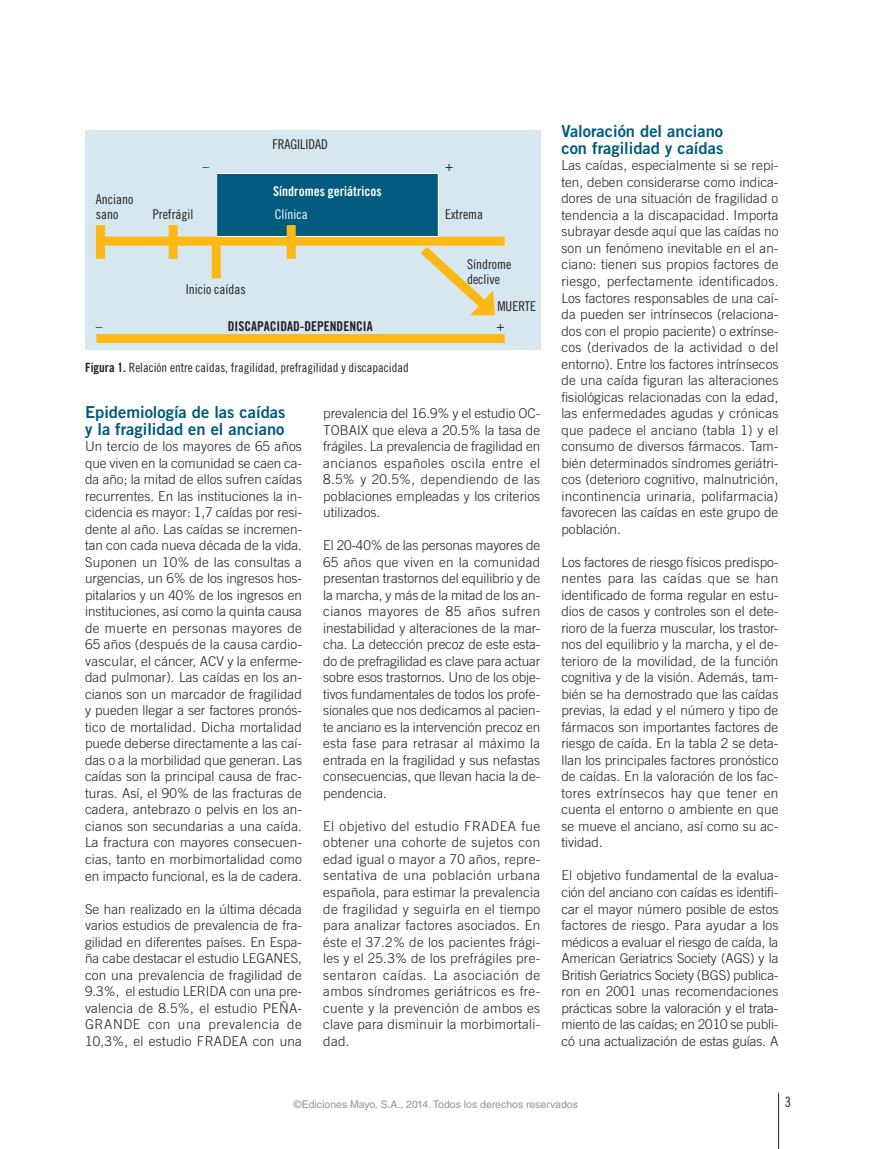
<style>
.page{position:relative;width:872px;height:1149px;background:#fff}
.page>*{position:absolute;margin:0;border:0;box-sizing:border-box;transform-origin:0 0}
.t1{font:16.5px/16.5px "Trade Gothic LT Std Bd 2";color:#005b7f}
.t2{font:14.25px "Trade Gothic LT Std Cn 18";color:#231f20}
.t3{font:300 13.5px/16.5px "Trade Gothic LT Std";color:#231f20;text-align:justify}
.t4{font:13.5px/15px "Trade Gothic LT Std Cn 18";color:#231f20}
.t5{font:13.5px "Trade Gothic LT Std Bd Cn 20";color:#231f20}
.t6{font:13.5px "Trade Gothic LT Std Bd Cn 20";color:#fff}
.t7{font:13.5px "Trade Gothic LT Std Cn 18";color:#fff}
.t8{font:12.75px "Trade Gothic LT Std Cn 18";color:#231f20}
.t9{font:10.5px "Helvetica LT Std";color:#939598}
.s1{font-family:"Trade Gothic LT Std Bd Cn 20"}
</style>
<div class="page">
<hr style="left:778px;top:1092px;width:1px;height:56px;background:#231f20">
<div style="left:85px;top:130px;width:455px;height:219px;background:#d6e7ef"></div>
<div style="left:96px;top:236px;width:408px;height:9px;background:#fcb814"></div>
<div style="left:96px;top:225px;width:9px;height:34px;background:#fcb814"></div>
<div style="left:169px;top:225px;width:9px;height:34px;background:#fcb814"></div>
<div style="left:212px;top:244px;width:9px;height:34px;background:#fcb814"></div>
<div style="left:217px;top:173px;width:221px;height:63px;background:#005b7f"></div>
<div style="left:216px;top:173px;width:222px;height:64px;border:1px solid #fff"></div>
<div style="left:287px;top:225px;width:9px;height:34px;background:#fcb814"></div>
<div style="left:96px;top:334px;width:408px;height:9px;background:#fcb814"></div>
<svg style="left:411px;top:245px;width:88px;height:71px"></svg>
<p class="t4" style="left:272px;top:138px;width:57px">FRAGILIDAD</p>
<p class="t4" style="left:96px;top:192px;width:39px">Anciano sano</p>
<p class="t4" style="left:202px;top:160px;width:8px">–</p>
<p class="t4" style="left:445px;top:160px;width:10px">+</p>
<p class="t6" style="left:273px;top:187px;width:110px">Síndromes geriátricos</p>
<p class="t4" style="left:153px;top:208px;width:42px">Prefrágil</p>
<p class="t4" style="left:445px;top:208px;width:40px">Extrema</p>
<p class="t7" style="left:275px;top:209px;width:34px">Clínica</p>
<p class="t4" style="left:186px;top:282px;width:61px">Inicio caídas</p>
<p class="t4" style="left:467px;top:257px;width:46px">Síndrome declive</p>
<p class="t4" style="left:497px;top:300px;width:40px">MUERTE</p>
<p class="t5" style="left:228px;top:321px;width:146px">DISCAPACIDAD-DEPENDENCIA</p>
<p class="t4" style="left:96px;top:320px;width:8px">–</p>
<p class="t4" style="left:496px;top:320px;width:10px">+</p>
<p class="t8" style="left:85px;top:362px;width:325px"><span class="s1">Figura 1.</span> Relación entre caídas, fragilidad, prefragilidad y discapacidad</p>
<p class="t1" style="left:85px;top:405px;width:202px">Epidemiología de las caídas y la fragilidad en el anciano</p>
<p class="t3" style="left:85px;top:439px;width:218px">Un tercio de los mayores de 65 años que viven en la comunidad se caen ca&shy;da año; la mitad de ellos sufren caídas recurrentes. En las instituciones la in&shy;cidencia es mayor: 1,7 caídas por resi&shy;dente al año. Las caídas se incremen&shy;tan con cada nueva década de la vida.<br>Suponen un 10% de las consultas a urgencias, un 6% de los ingresos hos&shy;pitalarios y un 40% de los ingresos en instituciones, así como la quinta causa de muerte en personas mayores de 65 años (después de la causa cardio&shy;vascular, el cáncer, ACV y la enferme&shy;dad pulmonar). Las caídas en los an&shy;cianos son un marcador de fragilidad y pueden llegar a ser factores pronós&shy;tico de mortalidad. Dicha mortalidad puede deberse directamente a las caí&shy;das o a la morbilidad que generan. Las caídas son la principal causa de frac&shy;turas. Así, el 90% de las fracturas de cadera, antebrazo o pelvis en los an&shy;cianos son secundarias a una caída.<br>La fractura con mayores consecuen&shy;cias, tanto en morbimortalidad como en impacto funcional, es la de cadera.</p>
<p class="t3" style="left:85px;top:901px;width:218px">Se han realizado en la última década varios estudios de prevalencia de fra&shy;gilidad en diferentes países. En Espa&shy;ña cabe destacar el estudio LEGANES, con una prevalencia de fragilidad de 9.3%, el estudio LERIDA con una pre&shy;valencia de 8.5%, el estudio PEÑA-GRANDE con una prevalencia de 10,3%, el estudio FRADEA con una</p>
<p class="t3" style="left:323px;top:406px;width:218px">prevalencia del 16.9% y el estudio OC-TOBAIX que eleva a 20.5% la tasa de frágiles. La prevalencia de fragilidad en ancianos españoles oscila entre el 8.5% y 20.5%, dependiendo de las poblaciones empleadas y los criterios utilizados.</p>
<p class="t3" style="left:323px;top:538px;width:218px">El 20-40% de las personas mayores de 65 años que viven en la comunidad presentan trastornos del equilibrio y de la marcha, y más de la mitad de los an&shy;cianos mayores de 85 años sufren inestabilidad y alteraciones de la mar&shy;cha. La detección precoz de este esta&shy;do de prefragilidad es clave para actuar sobre esos trastornos. Uno de los obje&shy;tivos fundamentales de todos los profe&shy;sionales que nos dedicamos al pacien&shy;te anciano es la intervención precoz en esta fase para retrasar al máximo la entrada en la fragilidad y sus nefastas consecuencias, que llevan hacia la de&shy;pendencia.</p>
<p class="t3" style="left:323px;top:818px;width:218px">El objetivo del estudio FRADEA fue obtener una cohorte de sujetos con edad igual o mayor a 70 años, repre&shy;sentativa de una población urbana española, para estimar la prevalencia de fragilidad y seguirla en el tiempo para analizar factores asociados. En éste el 37.2% de los pacientes frági&shy;les y el 25.3% de los prefrágiles pre&shy;sentaron caídas. La asociación de ambos síndromes geriátricos es fre&shy;cuente y la prevención de ambos es clave para disminuir la morbimortali&shy;dad.</p>
<p class="t1" style="left:561px;top:125px;width:163px">Valoración del anciano con fragilidad y caídas</p>
<p class="t3" style="left:561px;top:158px;width:218px">Las caídas, especialmente si se repi&shy;ten, deben considerarse como indica&shy;dores de una situación de fragilidad o tendencia a la discapacidad. Importa subrayar desde aquí que las caídas no son un fenómeno inevitable en el an&shy;ciano: tienen sus propios factores de riesgo, perfectamente identificados.<br>Los factores responsables de una caí&shy;da pueden ser intrínsecos (relaciona&shy;dos con el propio paciente) o extrínse&shy;cos (derivados de la actividad o del entorno). Entre los factores intrínsecos de una caída figuran las alteraciones fisiológicas relacionadas con la edad, las enfermedades agudas y crónicas que padece el anciano (tabla 1) y el consumo de diversos fármacos. Tam&shy;bién determinados síndromes geriátri&shy;cos (deterioro cognitivo, malnutrición, incontinencia urinaria, polifarmacia) favorecen las caídas en este grupo de población.</p>
<p class="t3" style="left:561px;top:554px;width:218px">Los factores de riesgo físicos predispo&shy;nentes para las caídas que se han identificado de forma regular en estu&shy;dios de casos y controles son el dete&shy;rioro de la fuerza muscular, los trastor&shy;nos del equilibrio y la marcha, y el de&shy;terioro de la movilidad, de la función cognitiva y de la visión. Además, tam&shy;bién se ha demostrado que las caídas previas, la edad y el número y tipo de fármacos son importantes factores de riesgo de caída. En la tabla 2 se deta&shy;llan los principales factores pronóstico de caídas. En la valoración de los fac&shy;tores extrínsecos hay que tener en cuenta el entorno o ambiente en que se mueve el anciano, así como su ac&shy;tividad.</p>
<p class="t3" style="left:561px;top:868px;width:218px">El objetivo fundamental de la evalua&shy;ción del anciano con caídas es identifi&shy;car el mayor número posible de estos factores de riesgo. Para ayudar a los médicos a evaluar el riesgo de caída, la American Geriatrics Society (AGS) y la British Geriatrics Society (BGS) publica&shy;ron en 2001 unas recomendaciones prácticas sobre la valoración y el trata&shy;miento de las caídas; en 2010 se publi&shy;có una actualización de estas guías. A</p>
<p class="t9" style="left:294px;top:1099px;width:285px">©Ediciones Mayo, S.A., 2014. Todos los derechos reservados</p>
<p class="t2" style="left:784px;top:1095px;width:8px">3</p>
</div>
